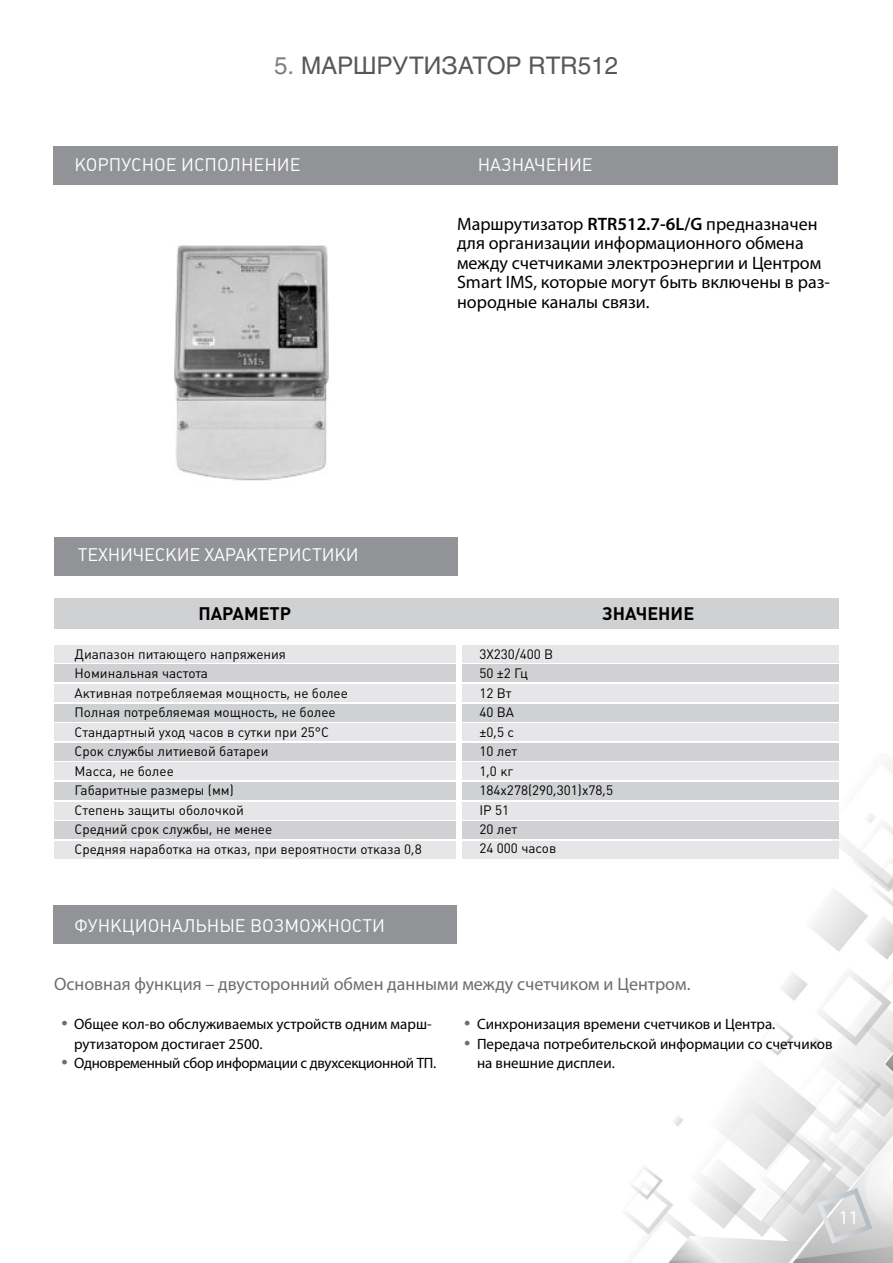
<style>
.page{position:relative;width:893px;height:1263px;background:#fff}
.page>*{position:absolute;margin:0;border:0;box-sizing:border-box;transform-origin:0 0}
.t1{font:24px "Helios";color:#57585b}
.t2{font:19.5px "Myriad Pro";color:#fff}
.t3{font:18px/19.5px "Myriad Pro";color:#000}
.t4{font:18px "Plumb C";color:#fff}
.t5{font:18px "Myriad Pro";color:#6b6d70}
.t6{font:700 18px "Plumb";color:#000}
.t7{font:15px/19.5px "Myriad Pro";color:#000}
.t8{font:15px "Myriad Pro";letter-spacing:-.02em;color:#000}
.t9{font:13.5px/19.5px "Plumb";color:#000}
.s1{color:#7e8084}
.s2{font-weight:600}
.s3{font-size:22.5px;color:#6b6d70}
</style>
<div class="page">
<img style="left:525px;top:754px;width:368px;height:509px">
<svg style="left:817px;top:1188px;width:55px;height:56px;background:#d2d3d4"></svg>
<div style="left:55px;top:645px;width:401px;height:17px;background:#e6e6e8"></div>
<div style="left:462px;top:645px;width:376px;height:17px;background:#e6e6e8"></div>
<div style="left:55px;top:802px;width:401px;height:17px;background:#e6e6e8"></div>
<div style="left:462px;top:802px;width:376px;height:17px;background:#e6e6e8"></div>
<div style="left:55px;top:724px;width:401px;height:17px;background:#e6e6e8"></div>
<div style="left:462px;top:724px;width:376px;height:17px;background:#e6e6e8"></div>
<div style="left:55px;top:665px;width:401px;height:17px;background:#d0d1d3"></div>
<div style="left:462px;top:665px;width:376px;height:17px;background:#d0d1d3"></div>
<div style="left:55px;top:822px;width:401px;height:17px;background:#d0d1d3"></div>
<div style="left:462px;top:822px;width:376px;height:17px;background:#d0d1d3"></div>
<div style="left:55px;top:743px;width:401px;height:17px;background:#d0d1d3"></div>
<div style="left:462px;top:743px;width:376px;height:17px;background:#d0d1d3"></div>
<div style="left:55px;top:684px;width:401px;height:17px;background:#e6e6e8"></div>
<div style="left:462px;top:684px;width:376px;height:17px;background:#e6e6e8"></div>
<div style="left:55px;top:841px;width:401px;height:17px;background:#e6e6e8"></div>
<div style="left:462px;top:841px;width:376px;height:17px;background:#e6e6e8"></div>
<div style="left:55px;top:763px;width:401px;height:17px;background:#e6e6e8"></div>
<div style="left:462px;top:763px;width:376px;height:17px;background:#e6e6e8"></div>
<div style="left:55px;top:704px;width:401px;height:17px;background:#d0d1d3"></div>
<div style="left:462px;top:704px;width:376px;height:17px;background:#d0d1d3"></div>
<div style="left:55px;top:782px;width:401px;height:17px;background:#d0d1d3"></div>
<div style="left:462px;top:782px;width:376px;height:17px;background:#d0d1d3"></div>
<div style="left:55px;top:537px;width:403px;height:38px;background:#919397"></div>
<div style="left:53px;top:146px;width:785px;height:38px;background:#919397"></div>
<div style="left:54px;top:599px;width:784px;height:30px;background:#d0d1d3"></div>
<div style="left:53px;top:905px;width:403px;height:38px;background:#919397"></div>
<img style="left:174px;top:245px;width:155px;height:236px">
<h1 class="t1" style="left:274px;top:51px;width:346px"><span class="s1">5.</span> МАРШРУТИЗАТОР RTR512</h1>
<h3 class="t4" style="left:75px;top:154px;width:228px">КОРПУСНОЕ ИСПОЛНЕНИЕ</h3>
<h3 class="t4" style="left:478px;top:154px;width:117px">НАЗНАЧЕНИЕ</h3>
<h3 class="t3" style="left:457px;top:213px;width:374px">Маршрутизатор <span class="s2">RTR512.7-6L/G</span> предназначен для организации информационного обмена между счетчиками электроэнергии и Центром Smart IMS, которые могут быть включены в раз&shy;нородные каналы связи.</h3>
<h3 class="t4" style="left:78px;top:544px;width:283px">ТЕХНИЧЕСКИЕ ХАРАКТЕРИСТИКИ</h3>
<h3 class="t6" style="left:198px;top:603px;width:94px">ПАРАМЕТР</h3>
<h3 class="t6" style="left:602px;top:603px;width:94px">ЗНАЧЕНИЕ</h3>
<p class="t9" style="left:75px;top:644px;width:349px">Диапазон питающего напряжения<br>Номинальная частота<br>Активная потребляемая мощность, не более<br>Полная потребляемая мощность, не более<br>Стандартный уход часов в сутки при 25°С<br>Срок службы литиевой батареи<br>Масса, не более<br>Габаритные размеры (мм)<br>Степень защиты оболочкой<br>Средний срок службы, не менее<br>Средняя наработка на отказ, при вероятности отказа 0,8</p>
<p class="t9" style="left:479px;top:644px;width:135px">3X230/400 B<br>50 ±2 Гц<br>12 Вт<br>40 ВА<br>±0,5 с<br>10 лет<br>1,0 кг<br>184x278(290,301)x78,5<br>IP 51<br>20 лет<br>24 000 часов</p>
<h3 class="t4" style="left:75px;top:915px;width:312px">ФУНКЦИОНАЛЬНЫЕ ВОЗМОЖНОСТИ</h3>
<h3 class="t5" style="left:54px;top:973px;width:638px">Основная функция – двусторонний обмен данными между счетчиком и Центром.</h3>
<p class="t7" style="left:74px;top:1014px;width:359px;text-indent:-13px"><span class="s3">•</span> Общее кол-во обслуживаемых устройств одним марш&shy;рутизатором достигает 2500.</p>
<p class="t8" style="left:61px;top:1054px;width:376px"><span class="s3">•</span> Одновременный сбор информации с двухсекционной ТП.</p>
<p class="t7" style="left:464px;top:1014px;width:313px"><span class="s3">•</span> Синхронизация времени счетчиков и Центра.</p>
<p class="t7" style="left:477px;top:1033px;width:357px;text-indent:-13px"><span class="s3">•</span> Передача потребительской информации со счетчиков на внешние дисплеи.</p>
<h2 class="t2" style="left:839px;top:1205px;width:22px">11</h2>
</div>
